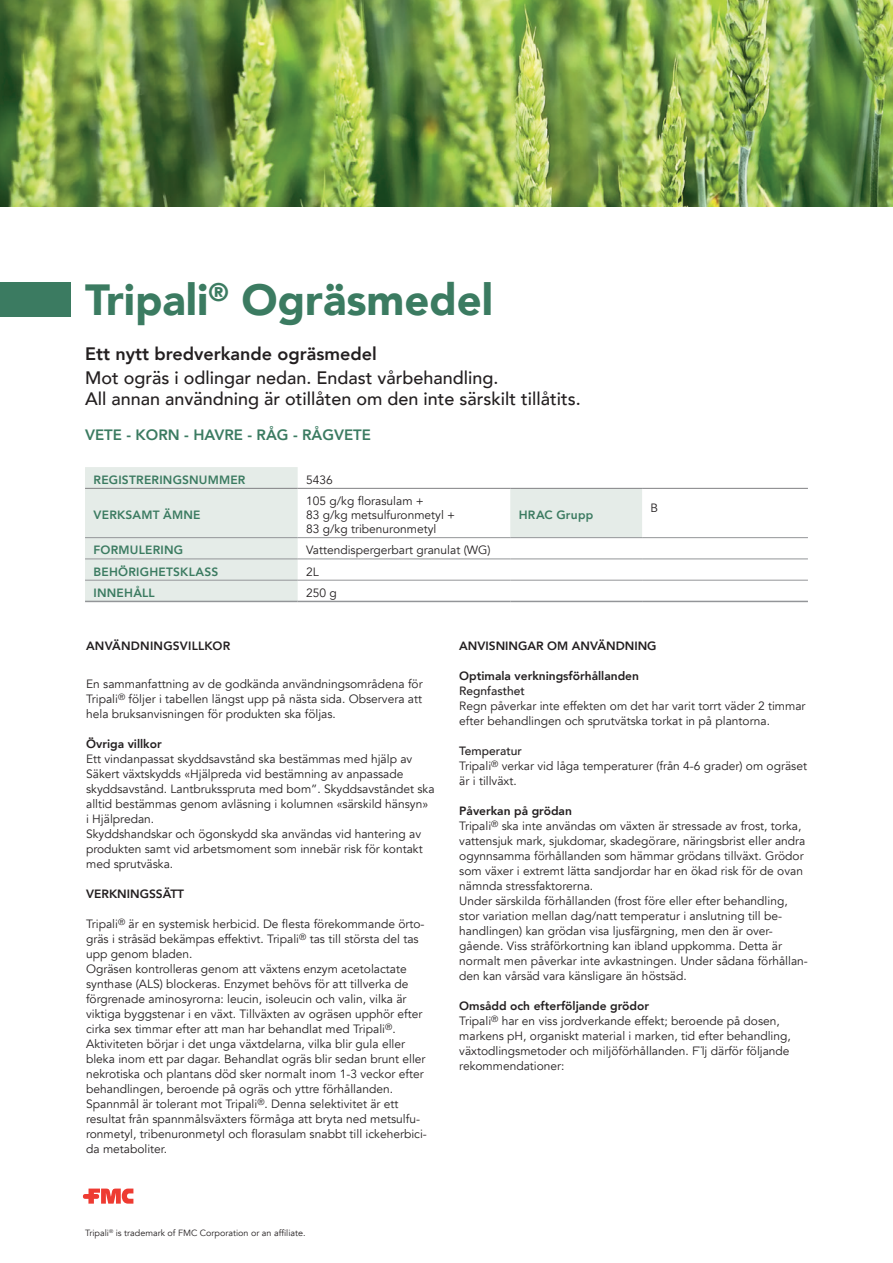
<style>
.page{position:relative;width:893px;height:1263px;background:#fff}
.page>*{position:absolute;margin:0;border:0;box-sizing:border-box;transform-origin:0 0}
.t1{font:900 43.5px "Avenir";color:#3b7b61}
.t2{font:500 18px/21px "Avenir";color:#231f20}
.t3{font:800 18px "Avenir";color:#231f20}
.t4{font:800 15px "Avenir";color:#3b7b61}
.t5{font:12px/15px "Avenir";color:#231f20}
.t6{font:800 12px "Avenir";color:#231f20}
.t7{font:800 12px "Avenir";letter-spacing:.02em;color:#3b7b61}
.t8{font:800 12px "Avenir";letter-spacing:.02em;color:#231f20}
.t9{font:500 12px "Avenir";color:#231f20}
.t10{font:9px "Avenir";color:#231f20}
.s1{font-weight:500}
.s2{font-weight:800}
</style>
<div class="page">
<svg style="left:85px;top:467px;width:557px;height:134px"></svg>
<hr style="left:85px;top:488px;width:213px;height:1px;background:#808083">
<hr style="left:298px;top:488px;width:212px;height:1px;background:#808083">
<hr style="left:510px;top:488px;width:132px;height:1px;background:#808083">
<hr style="left:642px;top:488px;width:166px;height:1px;background:#808083">
<hr style="left:85px;top:537px;width:213px;height:1px;background:#939598">
<hr style="left:298px;top:537px;width:212px;height:1px;background:#939598">
<hr style="left:510px;top:537px;width:132px;height:1px;background:#939598">
<hr style="left:642px;top:537px;width:166px;height:1px;background:#939598">
<hr style="left:85px;top:559px;width:213px;height:1px;background:#939598">
<hr style="left:298px;top:559px;width:212px;height:1px;background:#939598">
<hr style="left:510px;top:559px;width:132px;height:1px;background:#939598">
<hr style="left:642px;top:559px;width:166px;height:1px;background:#939598">
<hr style="left:85px;top:580px;width:213px;height:1px;background:#939598">
<hr style="left:298px;top:580px;width:212px;height:1px;background:#939598">
<hr style="left:510px;top:580px;width:132px;height:1px;background:#939598">
<hr style="left:642px;top:580px;width:166px;height:1px;background:#939598">
<hr style="left:85px;top:601px;width:213px;height:1px;background:#939598">
<hr style="left:298px;top:601px;width:212px;height:1px;background:#939598">
<hr style="left:510px;top:601px;width:132px;height:1px;background:#939598">
<hr style="left:642px;top:601px;width:166px;height:1px;background:#939598">
<svg style="left:83px;top:1188px;width:50px;height:15px"></svg>
<img style="left:0;top:0;width:893px;height:206px">
<div style="left:0;top:283px;width:70px;height:34px;background:#3b7b61"></div>
<h1 class="t1" style="left:85px;top:263px;width:410px">Tripali<sup>®</sup> Ogräsmedel</h1>
<h2 class="t3" style="left:85px;top:339px;width:293px">Ett nytt bredverkande ogräsmedel</h2>
<h2 class="t2" style="left:85px;top:366px;width:497px">Mot ogräs i odlingar nedan. Endast vårbehandling.<br>All annan användning är otillåten om den inte särskilt tillåtits.</h2>
<p class="t4" style="left:85px;top:423px;width:288px">VETE - KORN - HAVRE - RÅG - RÅGVETE</p>
<p class="t7" style="left:94px;top:470px;width:153px">REGISTRERINGSNUMMER</p>
<p class="t5" style="left:306px;top:472px;width:28px">5436</p>
<p class="t7" style="left:94px;top:505px;width:108px">VERKSAMT ÄMNE</p>
<p class="t5" style="left:306px;top:493px;width:151px;line-height:14.4px">105 g/kg florasulam +<br>83 g/kg metsulfuronmetyl +<br>83 g/kg tribenuronmetyl</p>
<p class="t7" style="left:519px;top:505px;width:76px">HRAC Grupp</p>
<p class="t7" style="left:94px;top:541px;width:91px">FORMULERING</p>
<p class="t5" style="left:306px;top:543px;width:186px">Vattendispergerbart granulat (WG)</p>
<p class="t7" style="left:94px;top:562px;width:126px">BEHÖRIGHETSKLASS</p>
<p class="t5" style="left:306px;top:564px;width:14px">2L</p>
<p class="t7" style="left:94px;top:583px;width:63px">INNEHÅLL</p>
<p class="t5" style="left:306px;top:585px;width:32px">250 g</p>
<p class="t5" style="left:651px;top:500px;width:9px">B</p>
<p class="t8" style="left:86px;top:636px;width:146px">ANVÄNDNINGSVILLKOR</p>
<p class="t5" style="left:86px;top:677px;width:338px;text-align:justify">En sammanfattning av de godkända användningsområdena för Tripali<sup>®</sup> följer i tabellen längst upp på nästa sida. Observera att hela bruksanvisningen för produkten ska följas.</p>
<p class="t6" style="left:86px;top:735px;width:77px">Övriga villkor</p>
<p class="t5" style="left:86px;top:752px;width:350px">Ett vindanpassat skyddsavstånd ska bestämmas med hjälp av Säkert växtskydds «Hjälpreda vid bestämning av anpassade skyddsavstånd. Lantbruksspruta med bom”. Skyddsavståndet ska alltid bestämmas genom avläsning i kolumnen «särskild hänsyn»<br>i Hjälpredan.<br>Skyddshandskar och ögonskydd ska användas vid hantering av produkten samt vid arbetsmoment som innebär risk för kontakt med sprutväska.</p>
<p class="t6" style="left:86px;top:885px;width:100px">VERKNINGSSÄTT</p>
<p class="t5" style="left:86px;top:917px;width:342px">Tripali<sup>®</sup> är en systemisk herbicid. De flesta förekommande örto&shy;gräs i stråsäd bekämpas effektivt. Tripali<sup>®</sup> tas till största del tas upp genom bladen.<br>Ogräsen kontrolleras genom att växtens enzym acetolactate synthase (ALS) blockeras. Enzymet behövs för att tillverka de förgrenade aminosyrorna: leucin, isoleucin och valin, vilka är viktiga byggstenar i en växt. Tillväxten av ogräsen upphör efter cirka sex timmar efter att man har behandlat med Tripali<sup>®</sup>.<br>Aktiviteten börjar i det unga växtdelarna, vilka blir gula eller bleka inom ett par dagar. Behandlat ogräs blir sedan brunt eller nekrotiska och plantans död sker normalt inom 1-3 veckor efter behandlingen, beroende på ogräs och yttre förhållanden.<br>Spannmål är tolerant mot Tripali<sup>®</sup>. Denna selektivitet är ett resultat från spannmålsväxters förmåga att bryta ned metsulfu&shy;ronmetyl, tribenuronmetyl och florasulam snabbt till ickeherbici&shy;da metaboliter.</p>
<p class="t6" style="left:459px;top:636px;width:199px">ANVISNINGAR OM ANVÄNDNING</p>
<p class="t6" style="left:459px;top:666px;width:181px">Optimala verkningsförhållanden</p>
<p class="t9" style="left:459px;top:680px;width:67px">Regnfasthet</p>
<p class="t5" style="left:459px;top:698px;width:348px">Regn påverkar inte effekten om det har varit torrt väder 2 timmar efter behandlingen och sprutvätska torkat in på plantorna.</p>
<p class="t5" style="left:459px;top:743px;width:349px"><span class="s1">Temperatur<br></span>Tripali<sup>®</sup> verkar vid låga temperaturer (från 4-6 grader) om ogräset är i tillväxt.</p>
<p class="t5" style="left:459px;top:803px;width:350px"><span class="s2">Påverkan på grödan<br></span>Tripali<sup>®</sup> ska inte användas om växten är stressade av frost, torka, vattensjuk mark, sjukdomar, skadegörare, näringsbrist eller andra ogynnsamma förhållanden som hämmar grödans tillväxt. Grödor som växer i extremt lätta sandjordar har en ökad risk för de ovan nämnda stressfaktorerna.<br>Under särskilda förhållanden (frost före eller efter behandling, stor variation mellan dag/natt temperatur i anslutning till be&shy;handlingen) kan grödan visa ljusfärgning, men den är over&shy;gående. Viss stråförkortning kan ibland uppkomma. Detta är normalt men påverkar inte avkastningen. Under sådana förhållan&shy;den kan vårsäd vara känsligare än höstsäd.</p>
<p class="t5" style="left:459px;top:998px;width:333px"><span class="s2">Omsådd och efterföljande grödor<br></span>Tripali<sup>®</sup> har en viss jordverkande effekt; beroende på dosen, markens pH, organiskt material i marken, tid efter behandling, växtodlingsmetoder och miljöförhållanden. F¨lj därför följande rekommendationer:</p>
<p class="t10" style="left:85px;top:1227px;width:222px">Tripali<sup>®</sup> is trademark of FMC Corporation or an affiliate.</p>
</div>
